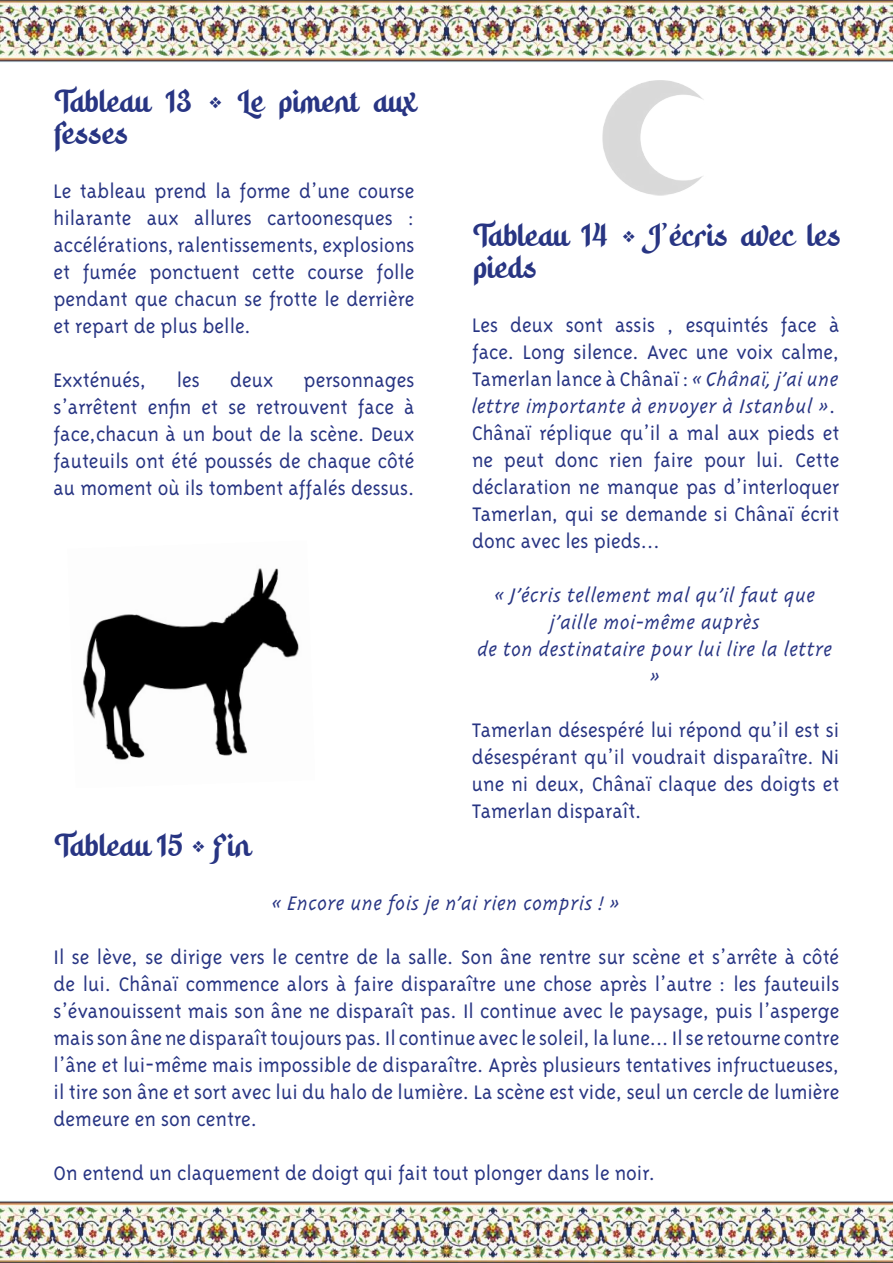
<style>
.page{position:relative;width:893px;height:1263px;background:#fff}
.page>*{position:absolute;margin:0;border:0;box-sizing:border-box;transform-origin:0 0}
.t1{font:27px/32.4px "Hidayatullah DEMO";color:#283583}
.t2{font:22.5px/27px "Triplex Light Oldstyle";color:#283583;text-align:justify}
.t3{font:22.5px/27px "Triplex Italic Light Oldstyle";color:#283583;text-align:center}
.s1{font-family:"Triplex Italic Light Oldstyle"}
.s2{font-family:"Triplex Light Oldstyle"}
</style>
<div class="page">
<img style="left:0;top:0;width:893px;height:63px">
<img style="left:0;top:1200px;width:893px;height:63px">
<img style="left:602px;top:80px;width:102px;height:116px">
<img style="left:83px;top:568px;width:216px;height:192px">
<p class="t1" style="left:54px;top:86px;width:363px">Tableau 13 • Le piment aux fesses</p>
<p class="t2" style="left:54px;top:177px;width:363px">Le tableau prend la forme d’une course hilarante aux allures cartoonesques : accélérations, ralentissements, explosions et fumée ponctuent cette course folle pendant que chacun se frotte le derrière et repart de plus belle.</p>
<p class="t2" style="left:54px;top:366px;width:94px">Exxténués,</p>
<p class="t2" style="left:177px;top:366px;width:25px">les</p>
<p class="t2" style="left:230px;top:366px;width:45px">deux</p>
<p class="t2" style="left:54px;top:366px;width:363px;text-indent:250px">personnages s’arrêtent enfin et se retrouvent face à face,chacun à un bout de la scène. Deux fauteuils ont été poussés de chaque côté au moment où ils tombent affalés dessus.</p>
<p class="t1" style="left:54px;top:830px;width:197px">Tableau 15 • Fin</p>
<p class="t1" style="left:472px;top:220px;width:369px">Tableau 14 • J’écris avec les pieds</p>
<p class="t2" style="left:472px;top:312px;width:369px">Les deux sont assis , esquintés face à face. Long silence. Avec une voix calme, Tamerlan lance à Chânaï : <span class="s1">« Chânaï, j’ai une</span></p>
<p class="t3" style="left:472px;top:394px;width:365px">lettre importante à envoyer à Istanbul »<span class="s2">.</span></p>
<p class="t2" style="left:472px;top:420px;width:369px">Chânaï réplique qu’il a mal aux pieds et ne peut donc rien faire pour lui. Cette déclaration ne manque pas d’interloquer Tamerlan, qui se demande si Chânaï écrit donc avec les pieds...</p>
<p class="t3" style="left:478px;top:583px;width:356px">« J’écris tellement mal qu’il faut que j’aille moi-même auprès<br>de ton destinataire pour lui lire la lettre »</p>
<p class="t2" style="left:472px;top:717px;width:369px">Tamerlan désespéré lui répond qu’il est si désespérant qu’il voudrait disparaître. Ni une ni deux, Chânaï claque des doigts et Tamerlan disparaît.</p>
<p class="t3" style="left:273px;top:890px;width:349px">« Encore une fois je n’ai rien compris ! »</p>
<p class="t2" style="left:54px;top:943px;width:787px">Il se lève, se dirige vers le centre de la salle. Son âne rentre sur scène et s’arrête à côté de lui. Chânaï commence alors à faire disparaître une chose après l’autre : les fauteuils s’évanouissent mais son âne ne disparaît pas. Il continue avec le paysage, puis l’asperge mais son âne ne disparaît toujours pas. Il continue avec le soleil, la lune... Il se retourne contre l’âne et lui-même mais impossible de disparaître. Après plusieurs tentatives infructueuses, il tire son âne et sort avec lui du halo de lumière. La scène est vide, seul un cercle de lumière demeure en son centre.</p>
<p class="t2" style="left:54px;top:1159px;width:603px">On entend un claquement de doigt qui fait tout plonger dans le noir.</p>
</div>
